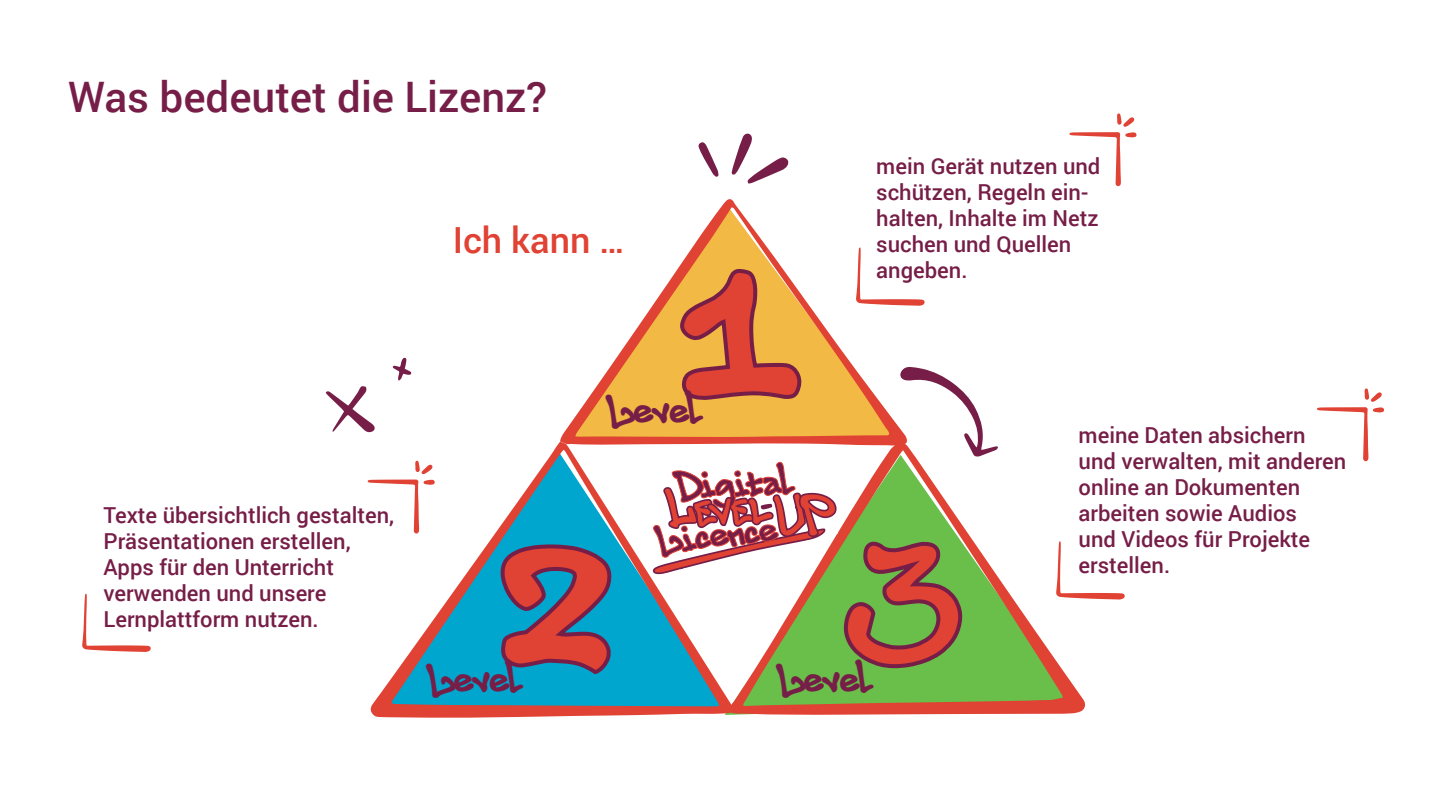
<style>
.page{position:relative;width:1440px;height:811px;background:#fff}
.page>*{position:absolute;margin:0;border:0;box-sizing:border-box;transform-origin:0 0}
.t1{font:44.8px "Subway Berlin Std";letter-spacing:.025em;color:#761e47}
.t2{font:500 42px "Roboto";color:#761e47}
.t3{font:500 36px "Roboto";color:#e04234}
.t4{font:500 22px/26px "Roboto";color:#761e47}
</style>
<div class="page">
<svg style="left:560px;top:199px;width:207px;height:243px"></svg>
<svg style="left:732px;top:577px;width:353px;height:138px"></svg>
<svg style="left:370px;top:442px;width:362px;height:276px"></svg>
<svg style="left:326px;top:386px;width:49px;height:46px"></svg>
<svg style="left:393px;top:358px;width:19px;height:22px"></svg>
<svg style="left:732px;top:133px;width:57px;height:51px"></svg>
<svg style="left:698px;top:142px;width:21px;height:35px"></svg>
<svg style="left:497px;top:542px;width:119px;height:134px"></svg>
<svg style="left:82px;top:594px;width:69px;height:58px"></svg>
<svg style="left:1069px;top:113px;width:68px;height:73px"></svg>
<svg style="left:1056px;top:541px;width:69px;height:58px"></svg>
<svg style="left:1317px;top:388px;width:67px;height:73px"></svg>
<svg style="left:368px;top:460px;width:67px;height:73px"></svg>
<svg style="left:653px;top:247px;width:345px;height:423px"></svg>
<h2 class="t2" style="left:68px;top:68px;width:480px">Was bedeutet die Lizenz?</h2>
<h3 class="t3" style="left:453px;top:215px;width:174px">Ich kann …</h3>
<p class="t4" style="left:103px;top:501px;width:292px">Texte übersichtlich gestalten,<br>Präsentationen erstellen,<br>Apps für den Unterricht verwenden und unsere<br>Lernplattform nutzen.</p>
<h1 class="t1" style="left:611px;top:383px;width:90px">Level</h1>
<p class="t4" style="left:876px;top:152px;width:226px">mein Gerät nutzen und schützen, Regeln ein&shy;halten, Inhalte im Netz suchen und Quellen angeben.</p>
<p class="t4" style="left:1079px;top:421px;width:269px">meine Daten absichern und verwalten, mit anderen online an Dokumenten arbeiten sowie Audios<br>und Videos für Projekte erstellen.</p>
<h1 class="t1" style="left:432px;top:651px;width:90px">Level</h1>
<h1 class="t1" style="left:782px;top:651px;width:90px">Level</h1>
</div>
